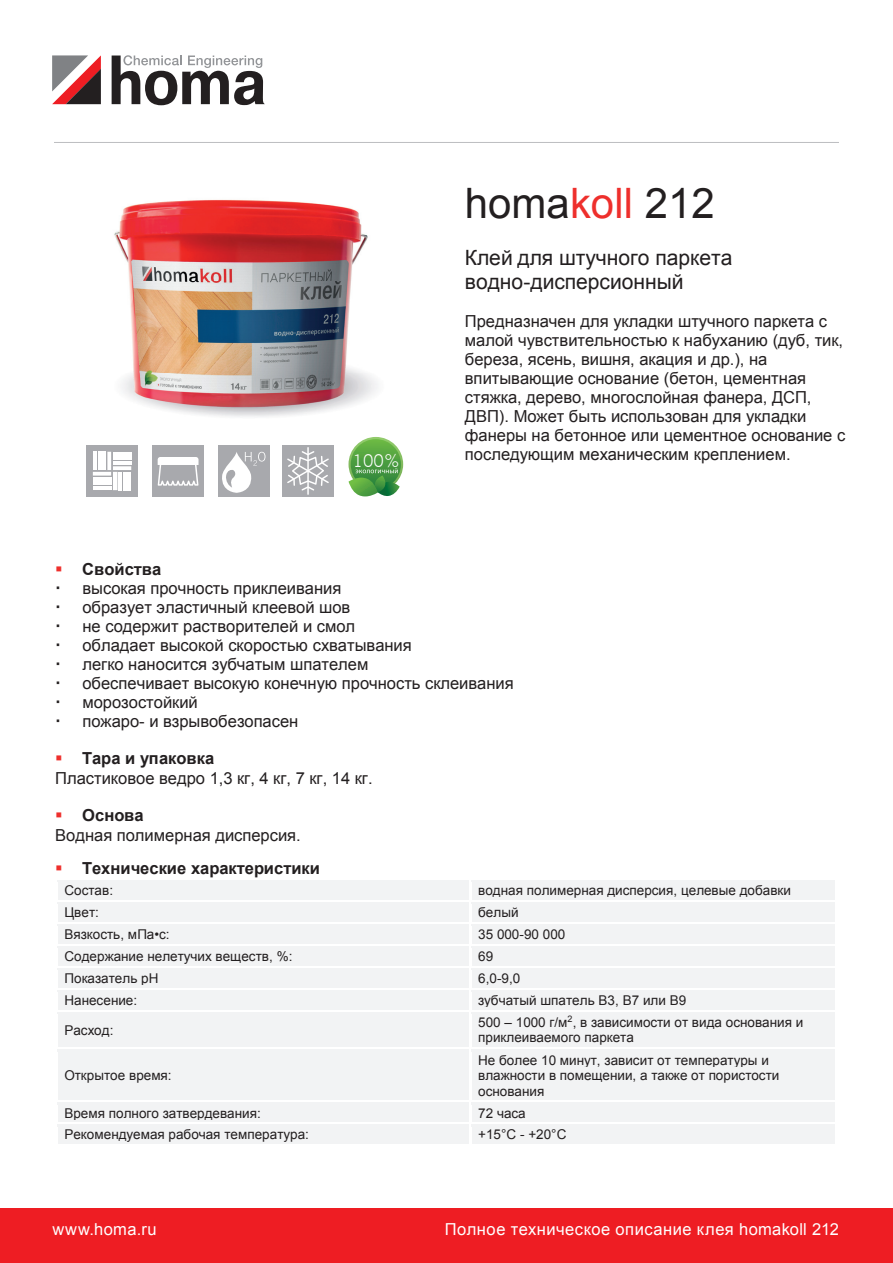
<style>
.page{position:relative;width:893px;height:1263px;background:#fff}
.page>*{position:absolute;margin:0;border:0;box-sizing:border-box;transform-origin:0 0}
.t1{font:42px "Arial";color:#231f20}
.t2{font:21px/24.2px "Arial";color:#231f20}
.t3{font:300 17.55px "News Gothic BT";color:#fff}
.t4{font:16.5px/19px "Arial";color:#231f20}
.t5{font:16.5px "Arial";letter-spacing:.03em;color:#fff}
.t6{font:700 16.5px "Arial";color:#231f20}
.t7{font:13.5px/15.5px "Arial";color:#231f20}
.s1{color:#ee2f2c}
.s2{font-weight:700}
</style>
<div class="page">
<div style="left:58px;top:880px;width:411px;height:20px;background:#f2f3f4"></div>
<div style="left:471px;top:880px;width:364px;height:20px;background:#f2f3f4"></div>
<hr style="left:57px;top:880px;width:412px;height:2px;background:#f2f3f4">
<hr style="left:56px;top:898px;width:414px;height:2px;background:#f2f3f4">
<div style="left:58px;top:902px;width:411px;height:20px;background:#f2f3f4"></div>
<div style="left:471px;top:902px;width:364px;height:20px;background:#f2f3f4"></div>
<hr style="left:57px;top:902px;width:412px;height:2px;background:#f2f3f4">
<hr style="left:56px;top:920px;width:414px;height:2px;background:#f2f3f4">
<div style="left:58px;top:924px;width:411px;height:20px;background:#f2f3f4"></div>
<div style="left:471px;top:924px;width:364px;height:20px;background:#f2f3f4"></div>
<hr style="left:57px;top:924px;width:412px;height:2px;background:#f2f3f4">
<hr style="left:56px;top:942px;width:414px;height:2px;background:#f2f3f4">
<div style="left:58px;top:946px;width:411px;height:20px;background:#f2f3f4"></div>
<div style="left:471px;top:946px;width:364px;height:20px;background:#f2f3f4"></div>
<hr style="left:57px;top:946px;width:412px;height:2px;background:#f2f3f4">
<hr style="left:56px;top:964px;width:414px;height:2px;background:#f2f3f4">
<div style="left:58px;top:968px;width:411px;height:20px;background:#f2f3f4"></div>
<div style="left:471px;top:968px;width:364px;height:20px;background:#f2f3f4"></div>
<hr style="left:57px;top:968px;width:412px;height:2px;background:#f2f3f4">
<hr style="left:56px;top:986px;width:414px;height:2px;background:#f2f3f4">
<div style="left:58px;top:990px;width:411px;height:20px;background:#f2f3f4"></div>
<div style="left:471px;top:990px;width:364px;height:20px;background:#f2f3f4"></div>
<hr style="left:57px;top:990px;width:412px;height:2px;background:#f2f3f4">
<hr style="left:56px;top:1008px;width:414px;height:2px;background:#f2f3f4">
<div style="left:58px;top:1012px;width:411px;height:36px;background:#f2f3f4"></div>
<div style="left:471px;top:1012px;width:364px;height:36px;background:#f2f3f4"></div>
<svg style="left:56px;top:898px;width:1px;height:112px"></svg>
<hr style="left:57px;top:1012px;width:412px;height:2px;background:#f2f3f4">
<svg style="left:469px;top:898px;width:1px;height:112px"></svg>
<hr style="left:56px;top:1045px;width:414px;height:2px;background:#f2f3f4">
<hr style="left:55px;top:1014px;width:2px;height:33px;background:#fff">
<hr style="left:469px;top:1014px;width:2px;height:33px;background:#fff">
<div style="left:58px;top:1050px;width:411px;height:50px;background:#f2f3f4"></div>
<div style="left:471px;top:1050px;width:364px;height:50px;background:#f2f3f4"></div>
<hr style="left:57px;top:1047px;width:412px;height:3px;background:#fff">
<hr style="left:57px;top:1050px;width:412px;height:2px;background:#f2f3f4">
<hr style="left:471px;top:1047px;width:364px;height:3px;background:#fff">
<hr style="left:56px;top:1098px;width:414px;height:2px;background:#f2f3f4">
<hr style="left:55px;top:1052px;width:2px;height:48px;background:#fff">
<hr style="left:469px;top:1052px;width:2px;height:48px;background:#fff">
<div style="left:58px;top:1103px;width:411px;height:19px;background:#f2f3f4"></div>
<div style="left:471px;top:1103px;width:364px;height:19px;background:#f2f3f4"></div>
<hr style="left:57px;top:1103px;width:412px;height:2px;background:#f2f3f4">
<hr style="left:56px;top:1120px;width:414px;height:2px;background:#f2f3f4">
<div style="left:58px;top:1125px;width:411px;height:19px;background:#f2f3f4"></div>
<div style="left:471px;top:1125px;width:364px;height:19px;background:#f2f3f4"></div>
<hr style="left:57px;top:1125px;width:412px;height:2px;background:#f2f3f4">
<hr style="left:56px;top:1142px;width:414px;height:3px;background:#f2f3f4">
<hr style="left:470px;top:1142px;width:367px;height:3px;background:#f2f3f4">
<hr style="left:835px;top:1127px;width:3px;height:18px;background:#fff">
<svg style="left:112px;top:55px;width:153px;height:50px"></svg>
<svg style="left:52px;top:55px;width:49px;height:49px"></svg>
<hr style="left:54px;top:142px;width:785px;height:1px;background:#bcbdc0">
<div style="left:0;top:1209px;width:893px;height:54px;background:#ee1d23"></div>
<img style="left:114px;top:199px;width:264px;height:218px">
<div style="left:87px;top:445px;width:51px;height:51px;background:#a8a9ad"></div>
<svg style="left:93px;top:452px;width:38px;height:38px"></svg>
<div style="left:153px;top:445px;width:51px;height:51px;background:#a8a9ad"></div>
<svg style="left:158px;top:457px;width:41px;height:29px"></svg>
<div style="left:219px;top:445px;width:51px;height:51px;background:#a8a9ad"></div>
<svg style="left:222px;top:452px;width:43px;height:41px"></svg>
<div style="left:282px;top:445px;width:51px;height:51px;background:#a8a9ad"></div>
<hr style="left:307px;top:447px;width:2px;height:48px;background:#fff">
<svg style="left:287px;top:451px;width:42px;height:40px"></svg>
<svg style="left:348px;top:437px;width:55px;height:55px"></svg>
<svg style="left:351px;top:439px;width:50px;height:50px"></svg>
<svg style="left:348px;top:468px;width:52px;height:28px"></svg>
<p class="t3" style="left:353px;top:450px;width:48px">100%</p>
<h1 class="t1" style="left:465px;top:176px;width:251px">homa<span class="s1">koll</span> 212</h1>
<p class="t2" style="left:465px;top:246px;width:269px">Клей для штучного паркета водно-дисперсионный</p>
<p class="t4" style="left:465px;top:312px;width:382px">Предназначен для укладки штучного паркета с малой чувствительностью к набуханию (дуб, тик, береза, ясень, вишня, акация и др.), на впитывающие основание (бетон, цементная стяжка, дерево, многослойная фанера, ДСП, ДВП). Может быть использован для укладки фанеры на бетонное или цементное основание с последующим механическим креплением.</p>
<p class="t4" style="left:82px;top:559px;width:433px;text-indent:-27px"><span class="s1">▪</span> <span class="s2">Свойства<br></span>высокая прочность приклеивания<br>образует эластичный клеевой шов<br>не содержит растворителей и смол<br>обладает высокой скоростью схватывания<br>легко наносится зубчатым шпателем<br>обеспечивает высокую конечную прочность склеивания морозостойкий<br>пожаро- и взрывобезопасен</p>
<p class="t4" style="left:55px;top:749px;width:319px"><span class="s1">▪</span> <span class="s2">Тара и упаковка<br></span>Пластиковое ведро 1,3 кг, 4 кг, 7 кг, 14 кг.</p>
<p class="t4" style="left:55px;top:806px;width:247px"><span class="s1">▪</span> <span class="s2">Основа<br></span>Водная полимерная дисперсия.</p>
<p class="t6" style="left:55px;top:857px;width:266px"><span class="s1">▪</span> Технические характеристики</p>
<p class="t7" style="left:64px;top:883px;width:50px">Состав:</p>
<p class="t7" style="left:478px;top:883px;width:314px">водная полимерная дисперсия, целевые добавки</p>
<p class="t7" style="left:64px;top:905px;width:36px">Цвет:</p>
<p class="t7" style="left:478px;top:905px;width:42px">белый</p>
<p class="t7" style="left:64px;top:927px;width:107px">Вязкость, мПа•с:</p>
<p class="t7" style="left:478px;top:927px;width:89px">35 000-90 000</p>
<p class="t7" style="left:64px;top:949px;width:230px">Содержание нелетучих веществ, %:</p>
<p class="t7" style="left:478px;top:949px;width:17px">69</p>
<p class="t7" style="left:64px;top:971px;width:96px">Показатель pH</p>
<p class="t7" style="left:478px;top:971px;width:44px">6,0-9,0</p>
<p class="t7" style="left:64px;top:993px;width:74px">Нанесение:</p>
<p class="t7" style="left:478px;top:993px;width:210px">зубчатый шпатель B3, B7 или B9</p>
<p class="t7" style="left:64px;top:1022px;width:51px">Расход:</p>
<p class="t7" style="left:478px;top:1015px;width:327px">500 – 1000 г/м<sup>2</sup>, в зависимости от вида основания и приклеиваемого паркета</p>
<p class="t7" style="left:64px;top:1068px;width:109px">Открытое время:</p>
<p class="t7" style="left:478px;top:1052px;width:303px">Не более 10 минут, зависит от температуры и влажности в помещении, а также от пористости основания</p>
<p class="t7" style="left:64px;top:1105px;width:198px">Время полного затвердевания:</p>
<p class="t7" style="left:478px;top:1105px;width:49px">72 часа</p>
<p class="t7" style="left:64px;top:1127px;width:246px">Рекомендуемая рабочая температура:</p>
<p class="t7" style="left:478px;top:1127px;width:90px">+15°С - +20°С</p>
<p class="t5" style="left:52px;top:1218px;width:106px">www.homa.ru</p>
<p class="t5" style="left:445px;top:1218px;width:396px">Полное техническое описание клея homakoll 212</p>
</div>
